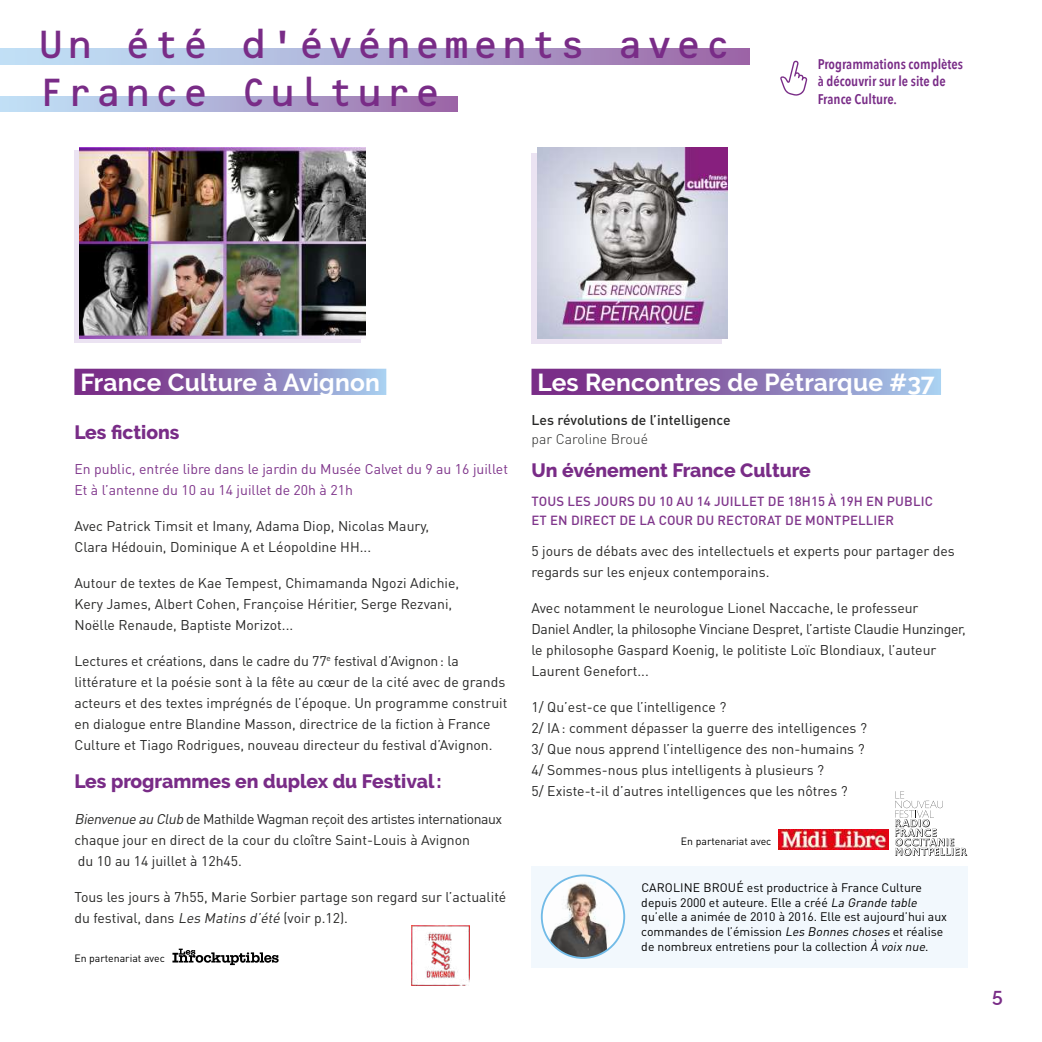
<style>
.page{position:relative;width:1042px;height:1042px;background:#fff}
.page>*{position:absolute;margin:0;border:0;box-sizing:border-box;transform-origin:0 0}
.t1{font:40.25px/48.3px "OCRB Std";color:#792c87}
.t2{font:700 24.5px "Raleway";letter-spacing:.01em;color:#fff}
.t3{font:800 19.25px "Raleway";color:#792c87}
.t4{font:600 19.25px "Raleway";color:#792c87}
.t5{font:14px/21px "DIN Pro";color:#282827}
.t6{font:14px/21px "DIN Pro";color:#7f358b}
.t7{font:600 14px/17.5px "Avenir Next Condensed";color:#792c87}
.t8{font:500 14px "DIN Pro";color:#282827}
.t9{font:300 14px "DIN Pro";color:#282827}
.t10{font:500 13.12px/19.2px "DIN Pro";letter-spacing:.01em;color:#7f358b}
.t11{font:12.25px/14.7px "DIN Pro";color:#000}
.t12{font:10.5px "DIN Pro";color:#000}
.s1{font-style:italic}
</style>
<div class="page">
<div style="left:0;top:48px;width:749px;height:16px;background:linear-gradient(to right,#c2eafd,#9d6ba9)"></div>
<div style="left:0;top:96px;width:457px;height:16px;background:linear-gradient(to right,#c2eafd,#9d6ba9)"></div>
<div style="left:531px;top:866px;width:436px;height:101px;background:#f2f8fd"></div>
<img style="left:542px;top:875px;width:82px;height:83px;border-radius:41px">
<div style="left:541px;top:874px;width:84px;height:85px;border:2px solid #5cb1e4;border-radius:50%"></div>
<svg style="left:74px;top:369px;width:312px;height:26px;background:#8b70b1"></svg>
<svg style="left:531px;top:369px;width:410px;height:26px;background:#8b70b1"></svg>
<div style="left:74px;top:150px;width:287px;height:193px;background:#ebe3f2"></div>
<img style="left:79px;top:148px;width:286px;height:191px">
<img style="left:412px;top:925px;width:57px;height:60px">
<svg style="left:780px;top:60px;width:27px;height:36px"></svg>
<svg style="left:172px;top:948px;width:107px;height:17px"></svg>
<img style="left:778px;top:829px;width:110px;height:20px">
<div style="left:531px;top:153px;width:191px;height:190px;background:#ebe3f2"></div>
<img style="left:537px;top:148px;width:190px;height:190px">
<svg style="left:895px;top:791px;width:72px;height:65px"></svg>
<h1 class="t1" style="left:36px;top:20px;width:697px">Un été d’événements avec<br>France Culture</h1>
<p class="t7" style="left:818px;top:55px;width:147px">Programmations complètes à découvrir sur le site de<br>France Culture.</p>
<h2 class="t2" style="left:81px;top:368px;width:301px">France Culture à Avignon</h2>
<h3 class="t3" style="left:74px;top:421px;width:107px">Les fictions</h3>
<p class="t6" style="left:74px;top:458px;width:435px">En public, entrée libre dans le jardin du Musée Calvet du 9 au 16 juillet<br>Et à l’antenne du 10 au 14 juillet de 20h à 21h</p>
<p class="t5" style="left:74px;top:515px;width:356px">Avec Patrick Timsit et Imany, Adama Diop, Nicolas Maury,<br>Clara Hédouin, Dominique A et Léopoldine HH...</p>
<p class="t5" style="left:74px;top:572px;width:386px">Autour de textes de Kae Tempest, Chimamanda Ngozi Adichie,<br>Kery James, Albert Cohen, Françoise Héritier, Serge Rezvani,<br>Noëlle Renaude, Baptiste Morizot...</p>
<p class="t5" style="left:74px;top:650px;width:434px">Lectures et créations, dans le cadre du 77<sup>e</sup> festival d’Avignon: la littérature et la poésie sont à la fête au cœur de la cité avec de grands acteurs et des textes imprégnés de l’époque. Un programme construit en dialogue entre Blandine Masson, directrice de la fiction à France Culture et Tiago Rodrigues, nouveau directeur du festival d’Avignon.</p>
<h3 class="t3" style="left:74px;top:770px;width:369px">Les programmes en duplex du Festival:</h3>
<p class="t5" style="left:74px;top:808px;width:429px"><span class="s1">Bienvenue au Club</span> de Mathilde Wagman reçoit des artistes internationaux chaque jour en direct de la cour du cloître Saint-Louis à Avignon<br>du 10 au 14 juillet à 12h45.</p>
<p class="t5" style="left:74px;top:886px;width:433px">Tous les jours à 7h55, Marie Sorbier partage son regard sur l’actualité du festival, dans <span class="s1">Les Matins d’été</span> (voir p.12).</p>
<p class="t12" style="left:74px;top:951px;width:92px">En partenariat avec</p>
<h2 class="t2" style="left:537px;top:368px;width:398px">Les Rencontres de Pétrarque #37</h2>
<p class="t8" style="left:531px;top:410px;width:201px">Les révolutions de l’intelligence</p>
<p class="t9" style="left:531px;top:429px;width:118px">par Caroline Broué</p>
<h3 class="t3" style="left:531px;top:459px;width:281px">Un événement France Culture</h3>
<p class="t10" style="left:531px;top:491px;width:403px">TOUS LES JOURS DU 10 AU 14 JUILLET DE 18H15 À 19H EN PUBLIC<br>ET EN DIRECT DE LA COUR DU RECTORAT DE MONTPELLIER</p>
<p class="t5" style="left:531px;top:540px;width:425px">5 jours de débats avec des intellectuels et experts pour partager des regards sur les enjeux contemporains.</p>
<p class="t5" style="left:531px;top:597px;width:436px">Avec notamment le neurologue Lionel Naccache, le professeur<br>Daniel Andler, la philosophe Vinciane Despret, l’artiste Claudie Hunzinger, le philosophe Gaspard Koenig, le politiste Loïc Blondiaux, l’auteur Laurent Genefort...</p>
<p class="t5" style="left:531px;top:696px;width:337px">1/ Qu’est-ce que l’intelligence ?<br>2/ IA: comment dépasser la guerre des intelligences ?<br>3/ Que nous apprend l’intelligence des non-humains ?<br>4/ Sommes-nous plus intelligents à plusieurs ?<br>5/ Existe-t-il d’autres intelligences que les nôtres ?</p>
<p class="t12" style="left:681px;top:834px;width:92px">En partenariat avec</p>
<p class="t11" style="left:641px;top:879px;width:307px">CAROLINE BROUÉ est productrice à France Culture depuis 2000 et auteure. Elle a créé <span class="s1">La Grande table </span>qu’elle a animée de 2010 à 2016. Elle est aujourd’hui aux commandes de l’émission <span class="s1">Les Bonnes choses</span> et réalise de nombreux entretiens pour la collection <span class="s1">À voix nue</span>.</p>
<h3 class="t4" style="left:992px;top:980px;width:12px">5</h3>
</div>
